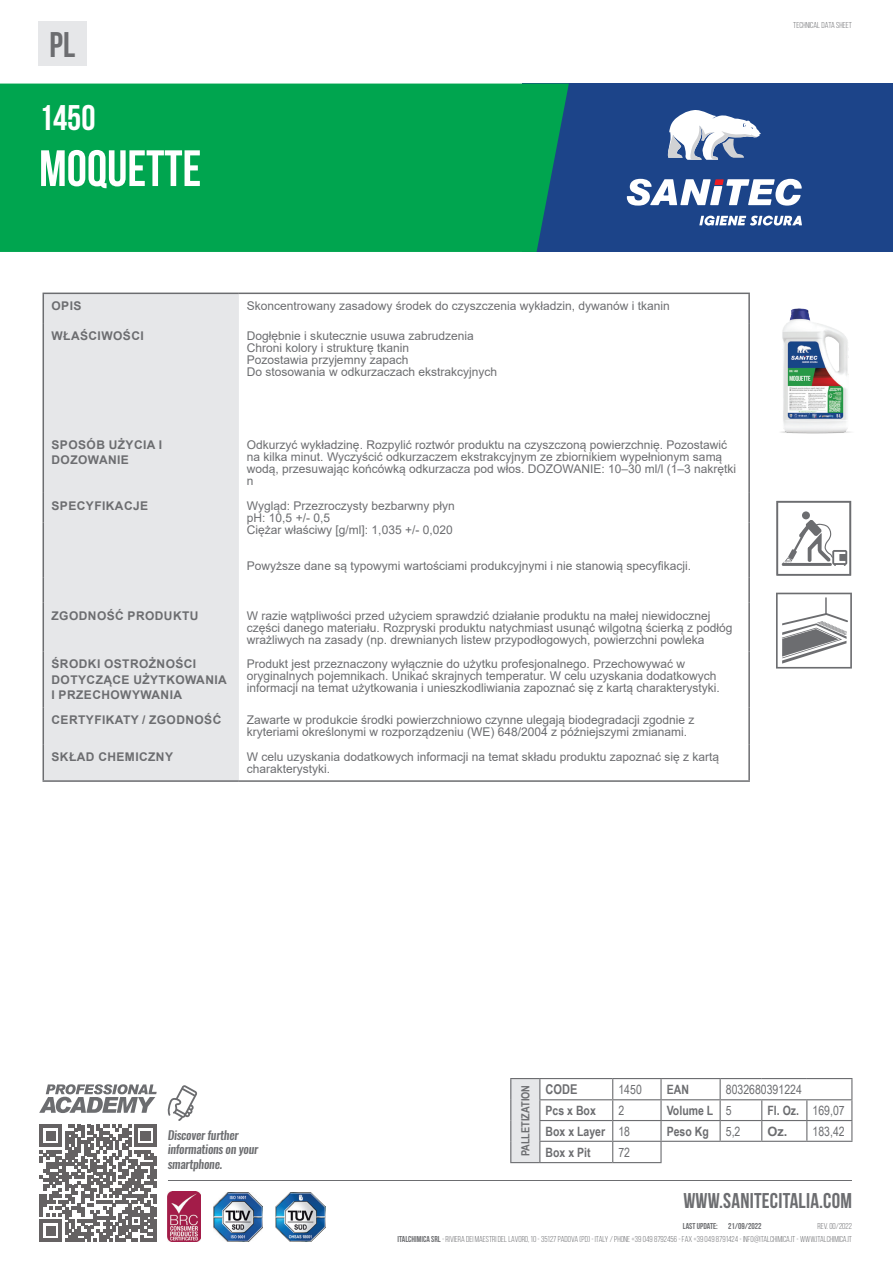
<style>
.page{position:relative;width:893px;height:1263px;background:#fff}
.page>*{position:absolute;margin:0;border:0;box-sizing:border-box;transform-origin:0 0}
.t1{font:700 51px "Bebas Neue";color:#fff}
.t2{font:700 35.7px "Bebas Neue";color:#fff}
.t3{font:700 35.7px "Bebas Neue";color:#6c6d70}
.t4{font:700 21.3px "Bebas Neue";letter-spacing:.01em;color:#6c6d70}
.t5{font:700 13.5px "Arial Narrow";color:#6c6d70}
.t6{font:700 12.9px "Arial Narrow";color:#6c6d70}
.t7{font:12.9px "Arial Narrow";color:#6c6d70}
.t8{font:12px/12px "Arial";color:#6c6d70}
.t9{font:700 12px/15.5px "Arial";letter-spacing:.035em;color:#6c6d70}
.t10{font:italic 500 12px/14.4px "Oswald";letter-spacing:-.02em;color:#6c6d70}
.t11{font:700 11.25px "Arial Narrow";color:#6c6d70}
.t12{font:8.55px "Bebas Neue";color:#6c6d70}
.t13{font:700 8.55px "Bebas Neue";color:#6c6d70}
.s1{font-weight:400}
.s2{font-family:"Arial";font-weight:700}
.s3{font-weight:700}
</style>
<div class="page">
<svg style="left:39px;top:1084px;width:118px;height:29px"></svg>
<hr style="left:168px;top:1180px;width:684px;height:1px;background:#6c6d70">
<svg style="left:167px;top:1085px;width:30px;height:36px"></svg>
<img style="left:276px;top:1192px;width:49px;height:50px">
<img style="left:213px;top:1192px;width:50px;height:50px">
<img style="left:168px;top:1192px;width:32px;height:50px">
<div style="left:522px;top:84px;width:371px;height:168px;background:#1c4489"></div>
<svg style="left:627px;top:179px;width:175px;height:27px"></svg>
<svg style="left:668px;top:110px;width:93px;height:50px"></svg>
<svg style="left:699px;top:216px;width:103px;height:10px"></svg>
<div style="left:0;top:84px;width:569px;height:168px;background:#00a54f"></div>
<img style="left:780px;top:308px;width:71px;height:126px">
<svg style="left:776px;top:501px;width:75px;height:74px"></svg>
<svg style="left:776px;top:593px;width:76px;height:75px"></svg>
<div style="left:38px;top:21px;width:49px;height:45px;background:#e6e7e9"></div>
<div style="left:44px;top:294px;width:195px;height:486px;background:#e6e7e9"></div>
<hr style="left:43px;top:293px;width:196px;height:1px;background:#6c6d70">
<svg style="left:43px;top:294px;width:1px;height:29px"></svg>
<hr style="left:239px;top:293px;width:511px;height:1px;background:#6c6d70">
<hr style="left:748px;top:294px;width:2px;height:29px;background:#6c6d70">
<hr style="left:43px;top:323px;width:1px;height:109px;background:#6c6d70">
<hr style="left:748px;top:323px;width:2px;height:109px;background:#6c6d70">
<hr style="left:43px;top:432px;width:1px;height:61px;background:#6c6d70">
<hr style="left:748px;top:432px;width:2px;height:61px;background:#6c6d70">
<hr style="left:43px;top:493px;width:1px;height:30px;background:#6c6d70">
<hr style="left:748px;top:493px;width:2px;height:30px;background:#6c6d70">
<hr style="left:43px;top:523px;width:1px;height:55px;background:#6c6d70">
<hr style="left:748px;top:523px;width:2px;height:55px;background:#6c6d70">
<svg style="left:43px;top:578px;width:1px;height:25px"></svg>
<hr style="left:748px;top:578px;width:2px;height:25px;background:#6c6d70">
<hr style="left:43px;top:603px;width:1px;height:49px;background:#6c6d70">
<hr style="left:748px;top:603px;width:2px;height:49px;background:#6c6d70">
<hr style="left:43px;top:652px;width:1px;height:55px;background:#6c6d70">
<hr style="left:748px;top:652px;width:2px;height:55px;background:#6c6d70">
<hr style="left:43px;top:707px;width:1px;height:37px;background:#6c6d70">
<hr style="left:748px;top:707px;width:2px;height:37px;background:#6c6d70">
<hr style="left:43px;top:744px;width:1px;height:36px;background:#6c6d70">
<hr style="left:748px;top:744px;width:2px;height:36px;background:#6c6d70">
<hr style="left:43px;top:780px;width:196px;height:2px;background:#6c6d70">
<hr style="left:239px;top:780px;width:511px;height:2px;background:#6c6d70">
<div style="left:511px;top:1078px;width:29px;height:84px;background:#e6e7e9"></div>
<hr style="left:510px;top:1162px;width:30px;height:1px;background:#6c6d70">
<svg style="left:612px;top:1079px;width:1px;height:83px"></svg>
<hr style="left:660px;top:1142px;width:2px;height:20px;background:#6c6d70">
<hr style="left:660px;top:1079px;width:2px;height:20px;background:#6c6d70">
<hr style="left:660px;top:1100px;width:2px;height:20px;background:#6c6d70">
<hr style="left:660px;top:1121px;width:2px;height:20px;background:#6c6d70">
<svg style="left:720px;top:1079px;width:1px;height:62px"></svg>
<svg style="left:539px;top:1079px;width:1px;height:83px"></svg>
<svg style="left:761px;top:1100px;width:1px;height:41px"></svg>
<svg style="left:806px;top:1100px;width:1px;height:41px"></svg>
<hr style="left:510px;top:1078px;width:30px;height:1px;background:#6c6d70">
<svg style="left:510px;top:1079px;width:1px;height:83px"></svg>
<hr style="left:540px;top:1078px;width:73px;height:1px;background:#6c6d70">
<hr style="left:613px;top:1078px;width:48px;height:1px;background:#6c6d70">
<hr style="left:661px;top:1078px;width:59px;height:1px;background:#6c6d70">
<hr style="left:720px;top:1078px;width:42px;height:1px;background:#6c6d70">
<hr style="left:762px;top:1078px;width:45px;height:1px;background:#6c6d70">
<hr style="left:807px;top:1078px;width:45px;height:1px;background:#6c6d70">
<hr style="left:539px;top:1099px;width:74px;height:1px;background:#6c6d70">
<hr style="left:613px;top:1099px;width:48px;height:1px;background:#6c6d70">
<hr style="left:661px;top:1099px;width:59px;height:1px;background:#6c6d70">
<hr style="left:720px;top:1099px;width:42px;height:1px;background:#6c6d70">
<hr style="left:762px;top:1099px;width:45px;height:1px;background:#6c6d70">
<hr style="left:807px;top:1099px;width:45px;height:1px;background:#6c6d70">
<hr style="left:539px;top:1120px;width:74px;height:1px;background:#6c6d70">
<hr style="left:613px;top:1120px;width:48px;height:1px;background:#6c6d70">
<hr style="left:661px;top:1120px;width:59px;height:1px;background:#6c6d70">
<hr style="left:720px;top:1120px;width:42px;height:1px;background:#6c6d70">
<hr style="left:762px;top:1120px;width:45px;height:1px;background:#6c6d70">
<hr style="left:807px;top:1120px;width:45px;height:1px;background:#6c6d70">
<svg style="left:851px;top:1079px;width:1px;height:62px"></svg>
<hr style="left:539px;top:1141px;width:74px;height:1px;background:#6c6d70">
<hr style="left:613px;top:1141px;width:48px;height:1px;background:#6c6d70">
<hr style="left:661px;top:1141px;width:59px;height:1px;background:#6c6d70">
<hr style="left:720px;top:1141px;width:42px;height:1px;background:#6c6d70">
<hr style="left:762px;top:1141px;width:45px;height:1px;background:#6c6d70">
<hr style="left:807px;top:1141px;width:45px;height:1px;background:#6c6d70">
<hr style="left:540px;top:1162px;width:73px;height:1px;background:#6c6d70">
<hr style="left:613px;top:1162px;width:49px;height:1px;background:#6c6d70">
<svg style="left:40px;top:1125px;width:117px;height:116px"></svg>
<hr style="left:154px;top:1219px;width:3px;height:22px;background:#231f20">
<h2 class="t3" style="left:50px;top:25px;width:27px">PL</h2>
<h2 class="t2" style="left:39px;top:98px;width:58px">1450</h2>
<h1 class="t1" style="left:39px;top:140px;width:164px">MOQUETTE</h1>
<p class="t9" style="left:52px;top:298px;width:31px">OPIS</p>
<p class="t8" style="left:247px;top:300px;width:424px">Skoncentrowany zasadowy środek do czyszczenia wykładzin, dywanów i tkanin</p>
<p class="t9" style="left:52px;top:328px;width:94px">WŁAŚCIWOŚCI</p>
<p class="t8" style="left:247px;top:330px;width:252px">Dogłębnie i skutecznie usuwa zabrudzenia Chroni kolory i strukturę tkanin<br>Pozostawia przyjemny zapach<br>Do stosowania w odkurzaczach ekstrakcyjnych</p>
<p class="t9" style="left:52px;top:437px;width:112px">SPOSÓB UŻYCIA I<br>DOZOWANIE</p>
<p class="t8" style="left:247px;top:438px;width:491px">Odkurzyć wykładzinę. Rozpylić roztwór produktu na czyszczoną powierzchnię. Pozostawić na kilka minut. Wyczyścić odkurzaczem ekstrakcyjnym ze zbiornikiem wypełnionym samą wodą, przesuwając końcówką odkurzacza pod włos. DOZOWANIE: 10–30 ml/l (1–3 nakrętki n</p>
<p class="t9" style="left:52px;top:498px;width:98px">SPECYFIKACJE</p>
<p class="t8" style="left:247px;top:499px;width:209px">Wygląd: Przezroczysty bezbarwny płyn pH: 10,5 +/- 0,5<br>Ciężar właściwy [g/ml]: 1,035 +/- 0,020</p>
<p class="t8" style="left:247px;top:559px;width:446px">Powyższe dane są typowymi wartościami produkcyjnymi i nie stanowią specyfikacji.</p>
<p class="t9" style="left:52px;top:608px;width:148px">ZGODNOŚĆ PRODUKTU</p>
<p class="t8" style="left:247px;top:609px;width:487px">W razie wątpliwości przed użyciem sprawdzić działanie produktu na małej niewidocznej części danego materiału. Rozpryski produktu natychmiast usunąć wilgotną ścierką z podłóg wrażliwych na zasady (np. drewnianych listew przypodłogowych, powierzchni powleka</p>
<p class="t9" style="left:52px;top:657px;width:177px">ŚRODKI OSTROŻNOŚCI<br>DOTYCZĄCE UŻYTKOWANIA<br>I PRZECHOWYWANIA</p>
<p class="t8" style="left:247px;top:658px;width:474px">Produkt jest przeznaczony wyłącznie do użytku profesjonalnego. Przechowywać w oryginalnych pojemnikach. Unikać skrajnych temperatur. W celu uzyskania dodatkowych informacji na temat użytkowania i unieszkodliwiania zapoznać się z kartą charakterystyki.</p>
<p class="t9" style="left:52px;top:712px;width:171px">CERTYFIKATY / ZGODNOŚĆ</p>
<p class="t8" style="left:247px;top:714px;width:449px">Zawarte w produkcie środki powierzchniowo czynne ulegają biodegradacji zgodnie z kryteriami określonymi w rozporządzeniu (WE) 648/2004 z późniejszymi zmianami.</p>
<p class="t9" style="left:52px;top:749px;width:123px">SKŁAD CHEMICZNY</p>
<p class="t8" style="left:247px;top:751px;width:474px">W celu uzyskania dodatkowych informacji na temat składu produktu zapoznać się z kartą charakterystyki.</p>
<p class="t12" style="left:793px;top:20px;width:60px">TECHNICAL DATA SHEET</p>
<p class="t10" style="left:168px;top:1128px;width:92px">Discover further informations on your smartphone.</p>
<p class="t11" style="left:517px;top:1156px;width:73px;rotate:-90deg">PALLETIZATION</p>
<p class="t5" style="left:546px;top:1079px;width:33px">CODE</p>
<p class="t7" style="left:618px;top:1080px;width:25px">1450</p>
<p class="t6" style="left:667px;top:1079px;width:24px">EAN</p>
<p class="t7" style="left:726px;top:1080px;width:78px">8032680391224</p>
<p class="t6" style="left:546px;top:1100px;width:52px">Pcs x Box</p>
<p class="t7" style="left:618px;top:1101px;width:7px">2</p>
<p class="t6" style="left:667px;top:1100px;width:66px">Volume L <span class="s1">5</span></p>
<p class="t6" style="left:767px;top:1100px;width:79px">Fl. Oz. <span class="s1">169,07</span></p>
<p class="t6" style="left:546px;top:1121px;width:86px">Box x Layer <span class="s1">18</span></p>
<p class="t6" style="left:667px;top:1121px;width:44px">Peso Kg</p>
<p class="t7" style="left:726px;top:1121px;width:16px">5,2</p>
<p class="t7" style="left:767px;top:1121px;width:79px"><span class="s2">Oz.</span> 183,42</p>
<p class="t6" style="left:546px;top:1142px;width:47px">Box x Pit</p>
<p class="t7" style="left:618px;top:1142px;width:13px">72</p>
<h3 class="t4" style="left:683px;top:1189px;width:170px">WWW.SANITECITALIA.COM</h3>
<p class="t12" style="left:398px;top:1234px;width:456px"><span class="s3">ITALCHIMICA SRL</span> - RIVIERA DEI MAESTRI DEL LAVORO, 10 - 35127 PADOVA (PD) - ITALY / PHONE +39 049 8792456 - FAX +39 049 8791424 - INFO@ITALCHIMICA.IT - WWW.ITALCHIMICA.IT</p>
<p class="t13" style="left:683px;top:1221px;width:80px">LAST UPDATE: 21/09/2022</p>
<p class="t12" style="left:817px;top:1221px;width:36px">REV. 00/2022</p>
</div>
